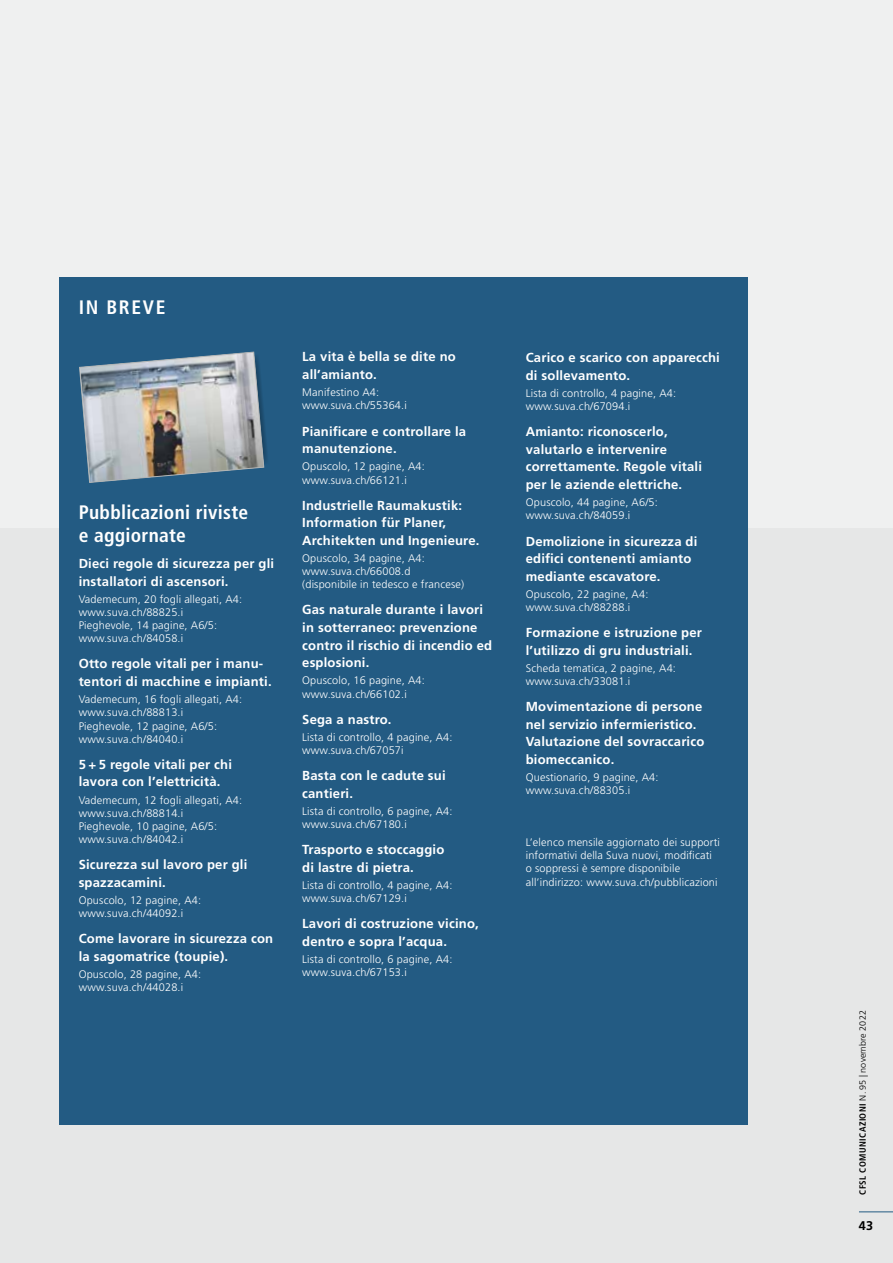
<style>
.page{position:relative;width:893px;height:1263px;background:#fff}
.page>*{position:absolute;margin:0;border:0;box-sizing:border-box;transform-origin:0 0}
.Titel3__bold_versal{font:700 condensed 19.5px/23.4px "Frutiger LT Std";letter-spacing:.015em;color:#fff}
.Titel3__bold_versal-2{font:700 13.05px/17.5px "Frutiger LT Std";letter-spacing:.015em;color:#fff}
.Infos_7_3_8_75{font:700 13.05px/17.5px "Frutiger LT Std";letter-spacing:.015em;color:#fff}
.t1{font:700 12.6px "Frutiger LT Std";color:#000}
.Infos_7_3_8_75-2{font:300 10.95px/13.2px "Frutiger LT Std";letter-spacing:.015em;color:#fff}
.t2{font:700 condensed 9px "Frutiger LT Std";letter-spacing:.05em;color:#000}
.s1{font-weight:300;font-stretch:normal}
</style>
<div class="page">
<div style="left:0;top:528px;width:893px;height:735px;background:#e6e7e7"></div>
<div style="left:0;top:0;width:893px;height:528px;background:#eff0f0"></div>
<div style="left:60px;top:277px;width:688px;height:848px;background:#235b83"></div>
<img style="left:79px;top:352px;width:188px;height:131px">
<hr style="left:859px;top:1211px;width:34px;height:1px;background:#235b83">
<p class="Titel3__bold_versal" style="left:79px;top:296px;width:88px">IN BREVE</p>
<p class="Titel3__bold_versal" style="left:79px;top:500px;width:171px">Pubblicazioni riviste e aggiornate</p>
<p class="Titel3__bold_versal-2" style="left:79px;top:555px;width:197px">Dieci regole di sicurezza per gli installatori di ascensori.</p>
<p class="Infos_7_3_8_75-2" style="left:79px;top:593px;width:165px">Vademecum, 20 fogli allegati, A4: www.suva.ch/88825.i<br>Pieghevole, 14 pagine, A6/5: www.suva.ch/84058.i</p>
<p class="Titel3__bold_versal-2" style="left:79px;top:655px;width:194px">Otto regole vitali per i manu&shy;tentori di macchine e impianti.</p>
<p class="Infos_7_3_8_75-2" style="left:79px;top:693px;width:165px">Vademecum, 16 fogli allegati, A4: www.suva.ch/88813.i<br>Pieghevole, 12 pagine, A6/5: www.suva.ch/84040.i</p>
<p class="Titel3__bold_versal-2" style="left:79px;top:755px;width:155px">5 + 5 regole vitali per chi lavora con l’elettricità.</p>
<p class="Infos_7_3_8_75-2" style="left:79px;top:793px;width:165px">Vademecum, 12 fogli allegati, A4: www.suva.ch/88814.i<br>Pieghevole, 10 pagine, A6/5: www.suva.ch/84042.i</p>
<p class="Titel3__bold_versal-2" style="left:79px;top:856px;width:170px">Sicurezza sul lavoro per gli spazzacamini.</p>
<p class="Infos_7_3_8_75-2" style="left:79px;top:894px;width:124px">Opuscolo, 12 pagine, A4: www.suva.ch/44092.i</p>
<p class="Titel3__bold_versal-2" style="left:79px;top:930px;width:196px">Come lavorare in sicurezza con la sagomatrice (toupie).</p>
<p class="Infos_7_3_8_75-2" style="left:79px;top:968px;width:124px">Opuscolo, 28 pagine, A4: www.suva.ch/44028.i</p>
<p class="Titel3__bold_versal-2" style="left:302px;top:348px;width:155px">La vita è bella se dite no all’amianto.</p>
<p class="Infos_7_3_8_75-2" style="left:302px;top:386px;width:106px">Manifestino A4: www.suva.ch/55364.i</p>
<p class="Titel3__bold_versal-2" style="left:302px;top:422px;width:165px">Pianificare e controllare la manutenzione.</p>
<p class="Infos_7_3_8_75-2" style="left:302px;top:460px;width:124px">Opuscolo, 12 pagine, A4: www.suva.ch/66121.i</p>
<p class="Titel3__bold_versal-2" style="left:302px;top:496px;width:161px">Industrielle Raumakustik:<br>Information für Planer,</p>
<p class="Titel3__bold_versal-2" style="left:302px;top:531px;width:179px">Architekten und Ingenieure.</p>
<p class="Infos_7_3_8_75-2" style="left:302px;top:552px;width:163px">Opuscolo, 34 pagine, A4: www.suva.ch/66008.d (disponibile in tedesco e francese)</p>
<p class="Infos_7_3_8_75" style="left:302px;top:601px;width:191px">Gas naturale durante i lavori in sotterraneo: prevenzione contro il rischio di incendio ed esplosioni.</p>
<p class="Infos_7_3_8_75-2" style="left:302px;top:674px;width:124px">Opuscolo, 16 pagine, A4: www.suva.ch/66102.i</p>
<p class="Titel3__bold_versal-2" style="left:302px;top:710px;width:91px">Sega a nastro.</p>
<p class="Infos_7_3_8_75-2" style="left:302px;top:731px;width:152px">Lista di controllo, 4 pagine, A4: www.suva.ch/67057i</p>
<p class="Titel3__bold_versal-2" style="left:302px;top:767px;width:145px">Basta con le cadute sui cantieri.</p>
<p class="Infos_7_3_8_75-2" style="left:302px;top:805px;width:152px">Lista di controllo, 6 pagine, A4: www.suva.ch/67180.i</p>
<p class="Titel3__bold_versal-2" style="left:302px;top:841px;width:144px">Trasporto e stoccaggio di lastre di pietra.</p>
<p class="Infos_7_3_8_75-2" style="left:302px;top:879px;width:152px">Lista di controllo, 4 pagine, A4: www.suva.ch/67129.i</p>
<p class="Titel3__bold_versal-2" style="left:302px;top:915px;width:178px">Lavori di costruzione vicino, dentro e sopra l’acqua.</p>
<p class="Infos_7_3_8_75-2" style="left:302px;top:953px;width:152px">Lista di controllo, 6 pagine, A4: www.suva.ch/67153.i</p>
<p class="Titel3__bold_versal-2" style="left:526px;top:349px;width:196px">Carico e scarico con apparecchi di sollevamento.</p>
<p class="Infos_7_3_8_75-2" style="left:526px;top:387px;width:152px">Lista di controllo, 4 pagine, A4: www.suva.ch/67094.i</p>
<p class="Titel3__bold_versal-2" style="left:526px;top:423px;width:178px">Amianto: riconoscerlo, valutarlo e intervenire correttamente. Regole vitali per le aziende elettriche.</p>
<p class="Infos_7_3_8_75-2" style="left:526px;top:496px;width:134px">Opuscolo, 44 pagine, A6/5: www.suva.ch/84059.i</p>
<p class="Titel3__bold_versal-2" style="left:526px;top:532px;width:173px">Demolizione in sicurezza di edifici contenenti amianto mediante escavatore.</p>
<p class="Infos_7_3_8_75-2" style="left:526px;top:588px;width:124px">Opuscolo, 22 pagine, A4: www.suva.ch/88288.i</p>
<p class="Titel3__bold_versal-2" style="left:526px;top:624px;width:178px">Formazione e istruzione per l’utilizzo di gru industriali.</p>
<p class="Infos_7_3_8_75-2" style="left:526px;top:662px;width:152px">Scheda tematica, 2 pagine, A4: www.suva.ch/33081.i</p>
<p class="Titel3__bold_versal-2" style="left:526px;top:698px;width:178px">Movimentazione di persone nel servizio infermieristico.</p>
<p class="Titel3__bold_versal-2" style="left:526px;top:733px;width:180px">Valutazione del sovraccarico biomeccanico.</p>
<p class="Infos_7_3_8_75-2" style="left:526px;top:771px;width:134px">Questionario, 9 pagine, A4: www.suva.ch/88305.i</p>
<p class="Infos_7_3_8_75-2" style="left:526px;top:836px;width:196px">L’elenco mensile aggiornato dei supporti informativi della Suva nuovi, modificati o soppressi è sempre disponibile all’indirizzo: www.suva.ch/pubblicazioni</p>
<p class="t2" style="left:857px;top:1195px;width:186px;rotate:-90deg">CFSL COMUNICAZIONI <span class="s1">N. 95 | novembre 2022</span></p>
<p class="t1" style="left:859px;top:1218px;width:16px">43</p>
</div>
